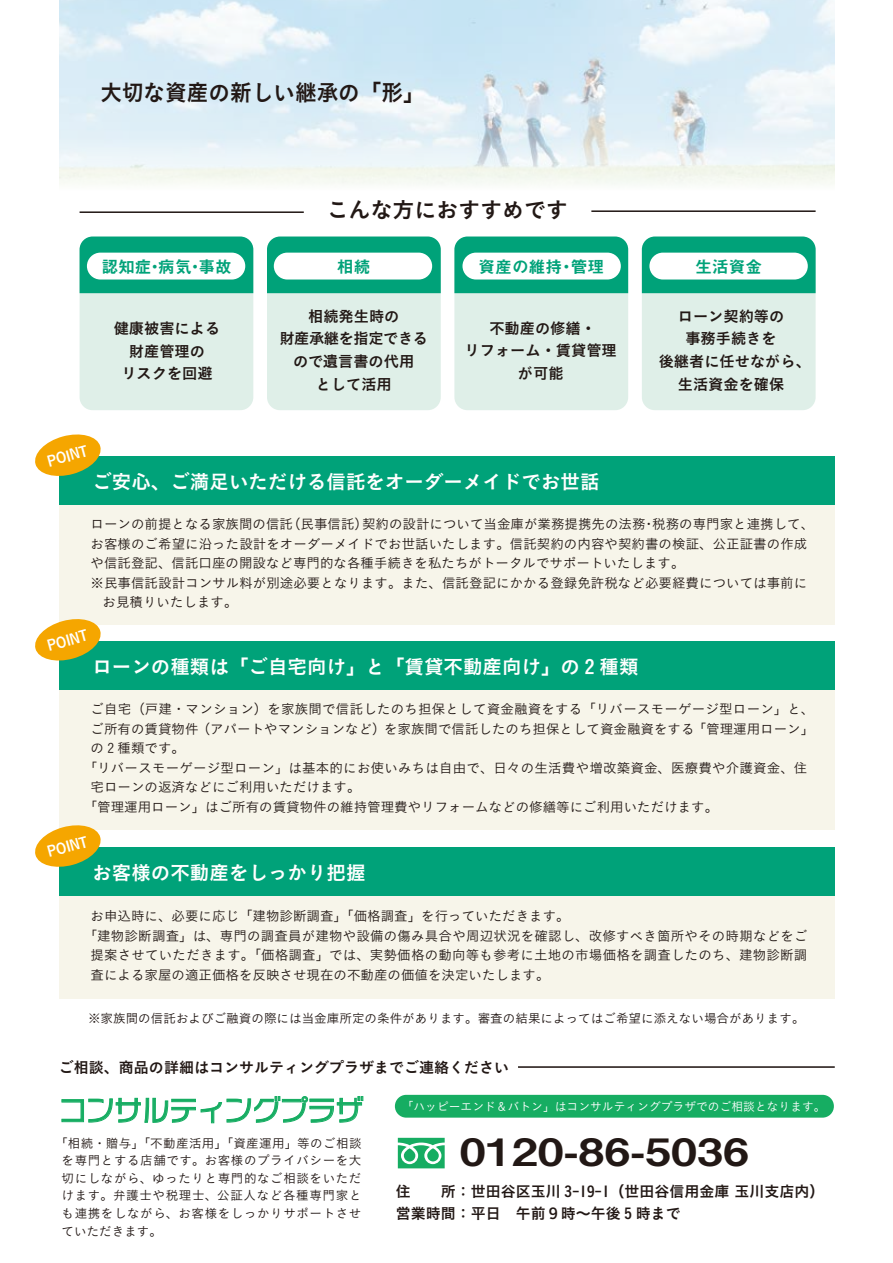
<style>
.page{position:relative;width:893px;height:1263px;background:#fff}
.page>*{position:absolute;margin:0;border:0;box-sizing:border-box;transform-origin:0 0}
.t1{font:37.65px "Midashi Go Pro MB31";color:#221815;scale:1.24 1}
.t2{font:28.5px "VDL Logona Regular";color:#16ad62}
.t3{font:22.65px "Koburina Go Std W6";color:#221815;scale:.95 1}
.t4{font:21.9px "Koburina Go Std W6";color:#221815}
.t5{font:19.5px "Koburina Go Std W6";color:#fff}
.t6{font:16.8px "Midashi Go Pro MB31";color:#00a279}
.t7{font:15.15px/22.8px "Koburina Go Std W6";color:#221815;text-align:center}
.t8{font:15px/22.5px "Koburina Go Std W6";color:#221815}
.t9{font:14.55px "Koburina Go Std W6";color:#fff}
.t10{font:13.5px "Koburina Go Std W3";color:#221815}
.t11{font:12.6px/17.5px "Koburina Go Std W3";color:#221815;text-align:justify}
.t12{font:12px "Koburina Go Std W3";color:#fff}
</style>
<div class="page">
<img style="left:59px;top:0;width:776px;height:136px">
<svg style="left:59px;top:136px;width:776px;height:48px"></svg>
<hr style="left:518px;top:1066px;width:317px;height:2px;background:#221815">
<svg style="left:62px;top:1096px;width:301px;height:27px"></svg>
<svg style="left:398px;top:1138px;width:47px;height:30px"></svg>
<div style="left:395px;top:1095px;width:439px;height:22px;background:#16ad62;border-radius:11px"></div>
<div style="left:59px;top:456px;width:776px;height:169px;background:#f7f5ea"></div>
<div style="left:59px;top:456px;width:776px;height:49px;background:#00a279"></div>
<svg style="left:35px;top:434px;width:66px;height:42px"></svg>
<div style="left:59px;top:641px;width:776px;height:189px;background:#f7f5ea"></div>
<div style="left:59px;top:641px;width:776px;height:49px;background:#00a279"></div>
<svg style="left:35px;top:619px;width:66px;height:42px"></svg>
<div style="left:59px;top:847px;width:776px;height:152px;background:#f7f5ea"></div>
<div style="left:59px;top:847px;width:776px;height:49px;background:#00a279"></div>
<svg style="left:35px;top:825px;width:66px;height:42px"></svg>
<hr style="left:80px;top:211px;width:224px;height:2px;background:#221815">
<hr style="left:591px;top:210px;width:225px;height:2px;background:#221815">
<div style="left:80px;top:237px;width:173px;height:173px;background:#dfefe8;border-radius:13px"></div>
<div style="left:267px;top:237px;width:174px;height:173px;background:#dfefe8;border-radius:13px"></div>
<div style="left:454px;top:237px;width:174px;height:173px;background:#dfefe8;border-radius:13px"></div>
<div style="left:642px;top:237px;width:174px;height:173px;background:#dfefe8;border-radius:13px"></div>
<div style="left:80px;top:237px;width:173px;height:56px;background:#00a279"></div>
<svg style="left:267px;top:237px;width:174px;height:56px;background:#09a57d"></svg>
<svg style="left:454px;top:237px;width:174px;height:56px;background:#09a57d"></svg>
<svg style="left:642px;top:237px;width:174px;height:56px;background:#09a57d"></svg>
<div style="left:87px;top:253px;width:158px;height:26px;background:#fff;border-radius:13px"></div>
<div style="left:274px;top:253px;width:158px;height:26px;background:#fff;border-radius:13px"></div>
<div style="left:462px;top:253px;width:159px;height:26px;background:#fff;border-radius:13px"></div>
<div style="left:649px;top:253px;width:159px;height:26px;background:#fff;border-radius:13px"></div>
<h3 class="t3" style="left:100px;top:75px;width:343px">大切な資産の新しい継承の「形」</h3>
<h3 class="t4" style="left:327px;top:193px;width:243px">こんな方におすすめです</h3>
<p class="t6" style="left:101px;top:253px;width:132px">認知症・病気・事故</p>
<p class="t6" style="left:337px;top:253px;width:35px">相続</p>
<p class="t6" style="left:479px;top:253px;width:127px">資産の維持・管理</p>
<p class="t6" style="left:695px;top:253px;width:68px">生活資金</p>
<p class="t7" style="left:114px;top:317px;width:108px">健康被害による財産管理の<br>リスクを回避</p>
<p class="t9" style="left:45px;top:450px;width:43px;rotate:-15deg">POINT</p>
<p class="t7" style="left:279px;top:305px;width:150px">相続発生時の<br>財産承継を指定できるので遺言書の代用<br>として活用</p>
<p class="t7" style="left:465px;top:317px;width:154px">不動産の修繕・<br>リフォーム・賃貸管理が可能</p>
<p class="t7" style="left:659px;top:305px;width:154px">ローン契約等の<br>事務手続きを<br>後継者に任せながら、生活資金を確保</p>
<h3 class="t5" style="left:92px;top:466px;width:509px">ご安心、ご満足いただける信託をオーダーメイドでお世話</h3>
<p class="t10" style="left:91px;top:514px;width:725px">ローンの前提となる家族間の信託（民事信託）契約の設計について当金庫が業務提携先の法務・税務の専門家と連携して、</p>
<p class="t10" style="left:91px;top:533px;width:718px">お客様のご希望に沿った設計をオーダーメイドでお世話いたします。信託契約の内容や契約書の検証、公正証書の作成</p>
<p class="t10" style="left:91px;top:553px;width:596px">や信託登記、信託口座の開設など専門的な各種手続きを私たちがトータルでサポートいたします。</p>
<p class="t10" style="left:91px;top:572px;width:718px">※民事信託設計コンサル料が別途必要となります。また、信託登記にかかる登録免許税など必要経費については事前に</p>
<p class="t10" style="left:103px;top:592px;width:136px">お見積りいたします。</p>
<p class="t9" style="left:45px;top:635px;width:43px;rotate:-15deg">POINT</p>
<h3 class="t5" style="left:92px;top:651px;width:548px">ローンの種類は「ご自宅向け」と「賃貸不動産向け」の 2 種類</h3>
<p class="t10" style="left:91px;top:699px;width:725px">ご自宅（戸建・マンション）を家族間で信託したのち担保として資金融資をする「リバースモーゲージ型ローン」と、</p>
<p class="t10" style="left:91px;top:718px;width:725px">ご所有の賃貸物件（アパートやマンションなど）を家族間で信託したのち担保として資金融資をする「管理運用ローン」</p>
<p class="t10" style="left:91px;top:738px;width:96px">の 2 種類です。</p>
<p class="t10" style="left:84px;top:757px;width:725px">「リバースモーゲージ型ローン」は基本的にお使いみちは自由で、日々の生活費や増改築資金、医療費や介護資金、住</p>
<p class="t10" style="left:91px;top:777px;width:271px">宅ローンの返済などにご利用いただけます。</p>
<p class="t10" style="left:84px;top:796px;width:636px">「管理運用ローン」はご所有の賃貸物件の維持管理費やリフォームなどの修繕等にご利用いただけます。</p>
<p class="t9" style="left:45px;top:841px;width:43px;rotate:-15deg">POINT</p>
<h3 class="t5" style="left:92px;top:857px;width:274px">お客様の不動産をしっかり把握</h3>
<p class="t10" style="left:91px;top:906px;width:481px">お申込時に、必要に応じ「建物診断調査」「価格調査」を行っていただきます。</p>
<p class="t10" style="left:84px;top:925px;width:725px">「建物診断調査」は、専門の調査員が建物や設備の傷み具合や周辺状況を確認し、改修すべき箇所やその時期などをご</p>
<p class="t10" style="left:91px;top:945px;width:718px">提案させていただきます。「価格調査」では、実勢価格の動向等も参考に土地の市場価格を調査したのち、建物診断調</p>
<p class="t10" style="left:91px;top:964px;width:461px">査による家屋の適正価格を反映させ現在の不動産の価値を決定いたします。</p>
<p class="t11" style="left:88px;top:1010px;width:718px">※家族間の信託およびご融資の際には当金庫所定の条件があります。審査の結果によってはご希望に添えない場合があります。</p>
<p class="t8" style="left:59px;top:1057px;width:452px">ご相談、商品の詳細はコンサルティングプラザまでご連絡ください</p>
<h2 class="t2" style="left:59px;top:1091px;width:306px">コンサルティングプラザ</h2>
<p class="t11" style="left:62px;top:1134px;width:301px;text-indent:-6px">「相続・贈与」「不動産活用」「資産運用」等のご相談を専門とする店舗です。お客様のプライバシーを大切にしながら、ゆったりと専門的なご相談をいただけます。弁護士や税理士、公証人など各種専門家とも連携をしながら、お客様をしっかりサポートさせていただきます。</p>
<p class="t12" style="left:402px;top:1097px;width:425px">「ハッピーエンド＆バトン」はコンサルティングプラザでのご相談となります。</p>
<h1 class="t1" style="left:460px;top:1122px;width:235px">0120-86-5036</h1>
<p class="t8" style="left:396px;top:1180px;width:430px">住　　所：世田谷区玉川 3-19-1（世田谷信用金庫 玉川支店内）営業時間：平日　午前９時～午後 5 時まで</p>
</div>
